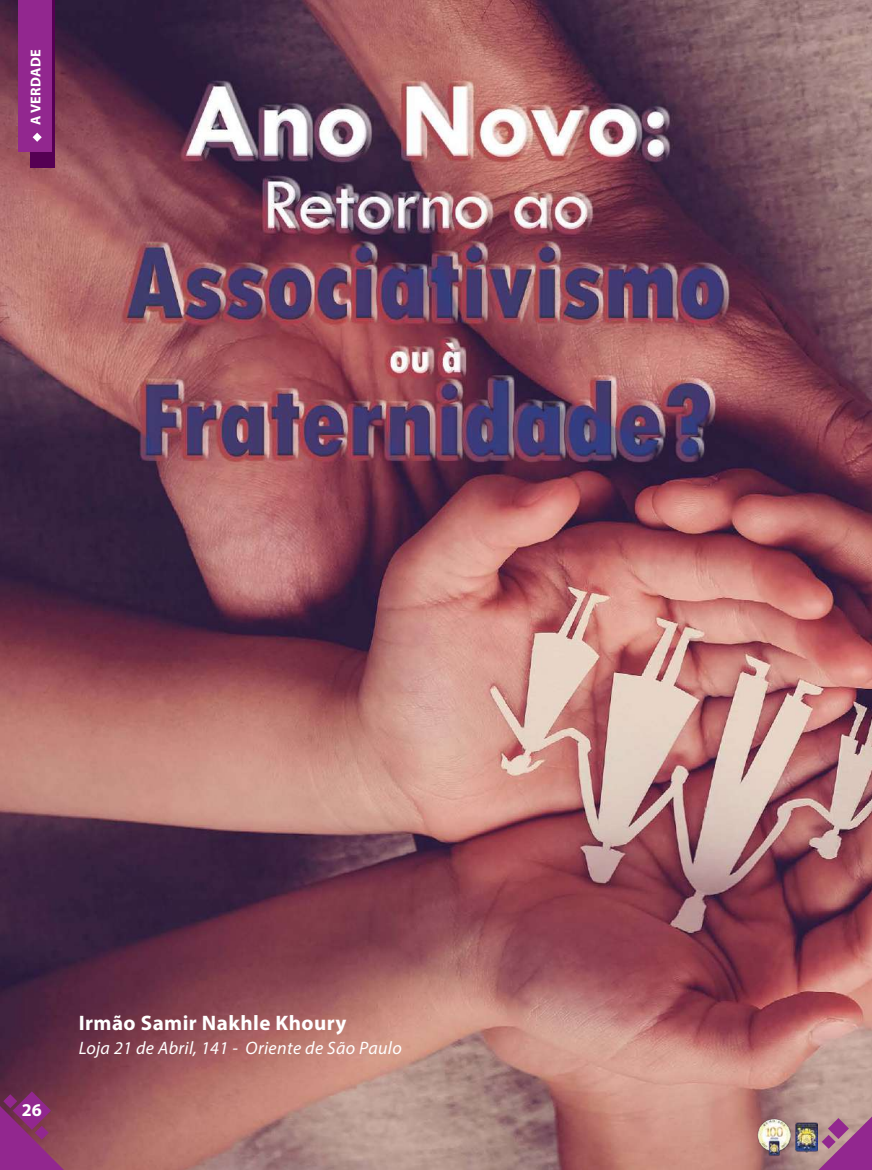
<style>
.page{position:relative;width:872px;height:1170px;background:#fff}
.page>*{position:absolute;margin:0;border:0;box-sizing:border-box;transform-origin:0 0}
.t1{font:700 21px "Myriad Pro";letter-spacing:.02em;color:#fff}
.t2{font:italic 18px "Myriad Pro";letter-spacing:.02em;color:#fff}
.t3{font:700 18px "Myriad Pro";color:#fff}
.t4{font:700 14.25px "Myriad Pro";letter-spacing:.02em;color:#fff}
</style>
<div class="page">
<img style="left:0;top:0;width:872px;height:1169px">
<div style="left:30px;top:0;width:25px;height:167px;background:#550053"></div>
<div style="left:18px;top:0;width:34px;height:151px;background:#92278f"></div>
<svg style="left:33px;top:133px;width:9px;height:9px"></svg>
<svg style="left:0;top:1091px;width:64px;height:78px;background:#893073"></svg>
<svg style="left:818px;top:1116px;width:54px;height:53px;background:#a35791"></svg>
<img style="left:796px;top:1121px;width:21px;height:31px">
<img style="left:757px;top:1117px;width:33px;height:38px">
<p class="t4" style="left:26px;top:125px;width:77px;rotate:-90deg">A VERDADE</p>
<p class="t3" style="left:22px;top:1098px;width:21px">26</p>
<p class="t1" style="left:79px;top:1009px;width:269px">Irmão Samir Nakhle Khoury</p>
<p class="t2" style="left:79px;top:1036px;width:324px">Loja 21 de Abril, 141 - Oriente de São Paulo</p>
</div>
